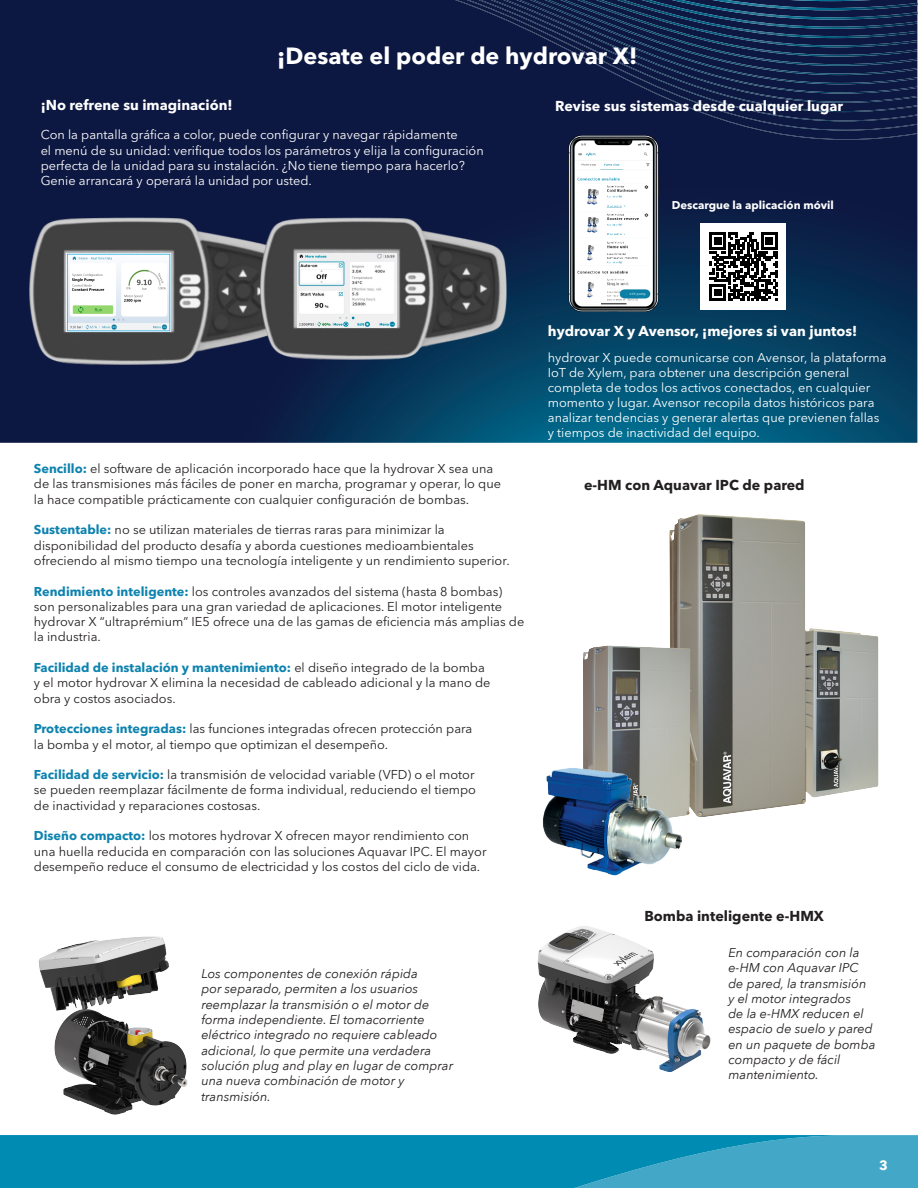
<style>
.page{position:relative;width:918px;height:1188px;background:#fff}
.page>*{position:absolute;margin:0;border:0;box-sizing:border-box;transform-origin:0 0}
.t1{font:700 23.25px "Avenir Next LT Pro";color:#fff}
.t2{font:700 14.25px "Avenir Next LT Pro";color:#fff}
.t3{font:700 14.25px "Avenir Next LT Pro";color:#231f20}
.t4{font:700 13.5px "Avenir Next LT Pro";color:#fff}
.t5{font:12.75px/15.3px "Avenir Next LT Pro";color:#231f20}
.t6{font:12.75px/15px "Avenir Next LT Pro";color:#fff}
.t7{font:italic 12.75px/15.3px "Avenir Next";color:#231f20}
.t8{font:700 11.25px "Avenir Next LT Pro";color:#fff}
.s1{font-weight:700;color:#0e83af}
</style>
<div class="page">
<svg style="left:0;top:1135px;width:918px;height:53px;background:#1292b8"></svg>
<svg style="left:0;top:0;width:917px;height:443px;background:#0a284f"></svg>
<img style="left:321px;top:0;width:32px;height:5px">
<div style="left:353px;top:0;width:102px;height:15px;background:#0d1842"></div>
<img style="left:455px;top:0;width:462px;height:140px">
<div style="left:700px;top:223px;width:85px;height:87px;background:#fff"></div>
<svg style="left:710px;top:233px;width:68px;height:68px"></svg>
<img style="left:0;top:200px;width:293px;height:218px">
<img style="left:67px;top:254px;width:104px;height:77px">
<img style="left:249px;top:211px;width:293px;height:193px">
<img style="left:298px;top:254px;width:99px;height:74px">
<img style="left:569px;top:136px;width:89px;height:176px">
<img style="left:38px;top:936px;width:150px;height:179px">
<img style="left:583px;top:514px;width:295px;height:303px">
<img style="left:537px;top:926px;width:174px;height:146px">
<img style="left:542px;top:764px;width:146px;height:112px">
<p class="t1" style="left:277px;top:42px;width:362px">¡Desate el poder de hydrovar X!</p>
<p class="t2" style="left:41px;top:96px;width:193px">¡No refrene su imaginación!</p>
<p class="t2" style="left:555px;top:97px;width:289px">Revise sus sistemas desde cualquier lugar</p>
<p class="t6" style="left:41px;top:127px;width:445px">Con la pantalla gráfica a color, puede configurar y navegar rápidamente<br>el menú de su unidad: verifique todos los parámetros y elija la configuración perfecta de la unidad para su instalación. ¿No tiene tiempo para hacerlo?<br>Genie arrancará y operará la unidad por usted.</p>
<p class="t8" style="left:672px;top:198px;width:164px">Descargue la aplicación móvil</p>
<p class="t5" style="left:34px;top:461px;width:469px"><span class="s1">Sencillo:</span> el software de aplicación incorporado hace que la hydrovar X sea una de las transmisiones más fáciles de poner en marcha, programar y operar, lo que la hace compatible prácticamente con cualquier configuración de bombas.</p>
<p class="t5" style="left:34px;top:522px;width:477px"><span class="s1">Sustentable:</span> no se utilizan materiales de tierras raras para minimizar la disponibilidad del producto desafía y aborda cuestiones medioambientales ofreciendo al mismo tiempo una tecnología inteligente y un rendimiento superior.</p>
<p class="t5" style="left:34px;top:583px;width:492px"><span class="s1">Rendimiento inteligente:</span> los controles avanzados del sistema (hasta 8 bombas) son personalizables para una gran variedad de aplicaciones. El motor inteligente hydrovar X “ultraprémium” IE5 ofrece una de las gamas de eficiencia más amplias de la industria.</p>
<p class="t5" style="left:34px;top:660px;width:458px"><span class="s1">Facilidad de instalación y mantenimiento:</span> el diseño integrado de la bomba y el motor hydrovar X elimina la necesidad de cableado adicional y la mano de obra y costos asociados.</p>
<p class="t5" style="left:34px;top:721px;width:440px"><span class="s1">Protecciones integradas:</span> las funciones integradas ofrecen protección para la bomba y el motor, al tiempo que optimizan el desempeño.</p>
<p class="t5" style="left:34px;top:767px;width:444px;text-align:justify"><span class="s1">Facilidad de servicio:</span> la transmisión de velocidad variable (VFD) o el motor se pueden reemplazar fácilmente de forma individual, reduciendo el tiempo de inactividad y reparaciones costosas.</p>
<p class="t5" style="left:34px;top:828px;width:454px"><span class="s1">Diseño compacto:</span> los motores hydrovar X ofrecen mayor rendimiento con una huella reducida en comparación con las soluciones Aquavar IPC. El mayor desempeño reduce el consumo de electricidad y los costos del ciclo de vida.</p>
<p class="t7" style="left:201px;top:965px;width:253px">Los componentes de conexión rápida<br>por separado, permiten a los usuarios reemplazar la transmisión o el motor de forma independiente. El tomacorriente eléctrico integrado no requiere cableado adicional, lo que permite una verdadera solución plug and play en lugar de comprar una nueva combinación de motor y transmisión.</p>
<p class="t2" style="left:548px;top:322px;width:311px">hydrovar X y Avensor, ¡mejores si van juntos!</p>
<p class="t6" style="left:548px;top:350px;width:340px">hydrovar X puede comunicarse con Avensor, la plataforma IoT de Xylem, para obtener una descripción general completa de todos los activos conectados, en cualquier momento y lugar. Avensor recopila datos históricos para analizar tendencias y generar alertas que previenen fallas y tiempos de inactividad del equipo.</p>
<p class="t3" style="left:584px;top:476px;width:222px">e-HM con Aquavar IPC de pared</p>
<p class="t3" style="left:644px;top:908px;width:181px">Bomba inteligente e-HMX</p>
<p class="t7" style="left:728px;top:944px;width:149px">En comparación con la e-HM con Aquavar IPC de pared, la transmisión y el motor integrados<br>de la e-HMX reducen el espacio de suelo y pared en un paquete de bomba compacto y de fácil mantenimiento.</p>
<p class="t4" style="left:879px;top:1157px;width:10px">3</p>
</div>
